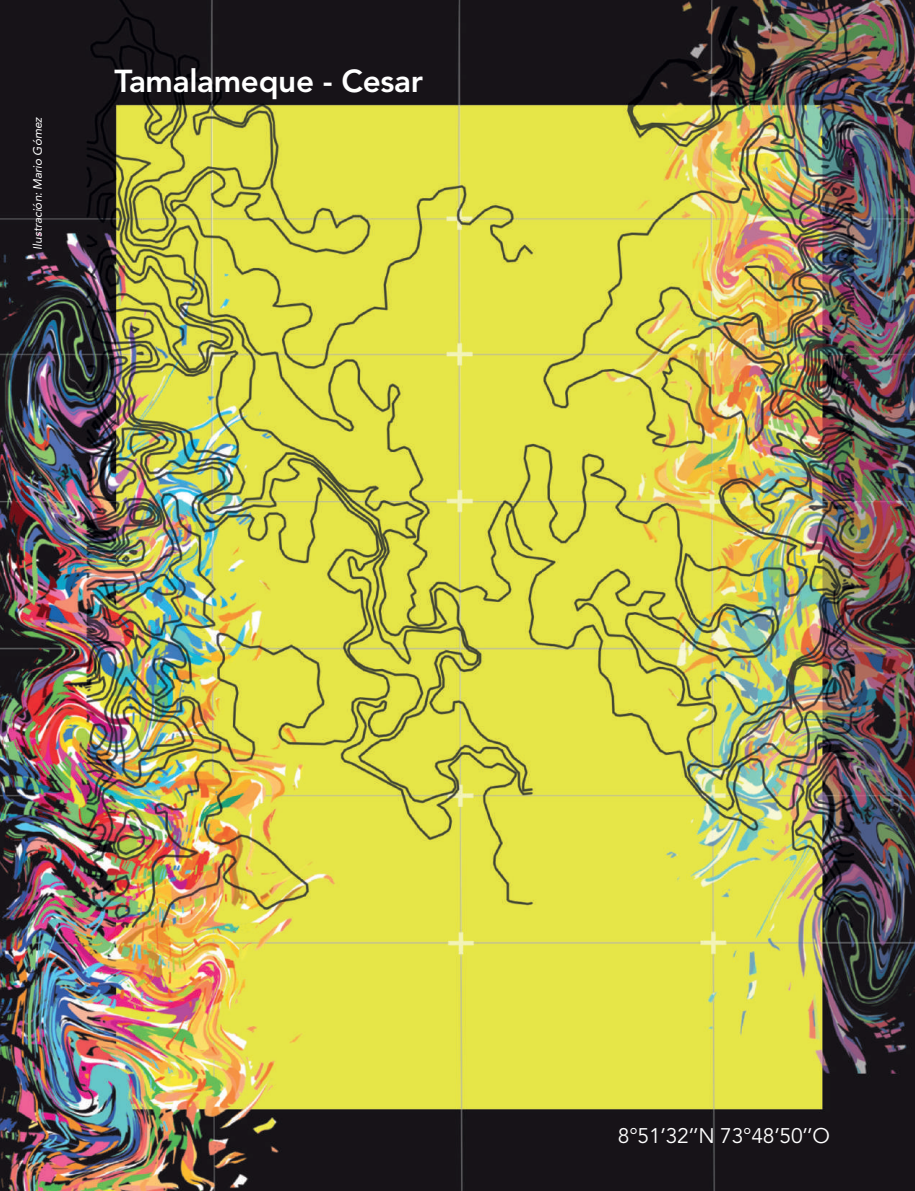
<style>
.page{position:relative;width:915px;height:1191px;background:#fff}
.page>*{position:absolute;margin:0;border:0;box-sizing:border-box;transform-origin:0 0}
.t1{font:800 31.5px "Avenir LT Std";letter-spacing:-.01em;color:#fff}
.t2{font:21px "Avenir LT Std";letter-spacing:-.01em;color:#fff}
.t3{font:italic 12px "Avenir LT Std";letter-spacing:-.015em;color:#fff}
</style>
<div class="page">
<img style="left:0;top:0;width:914px;height:1191px">
<p class="t3" style="left:31px;top:249px;width:134px;rotate:-90deg">Ilustración: Mario Gómez</p>
<h1 class="t1" style="left:114px;top:63px;width:310px">Tamalameque - Cesar</h1>
<h2 class="t2" style="left:617px;top:1123px;width:213px">8°51’32’’N 73°48’50’’O</h2>
</div>
